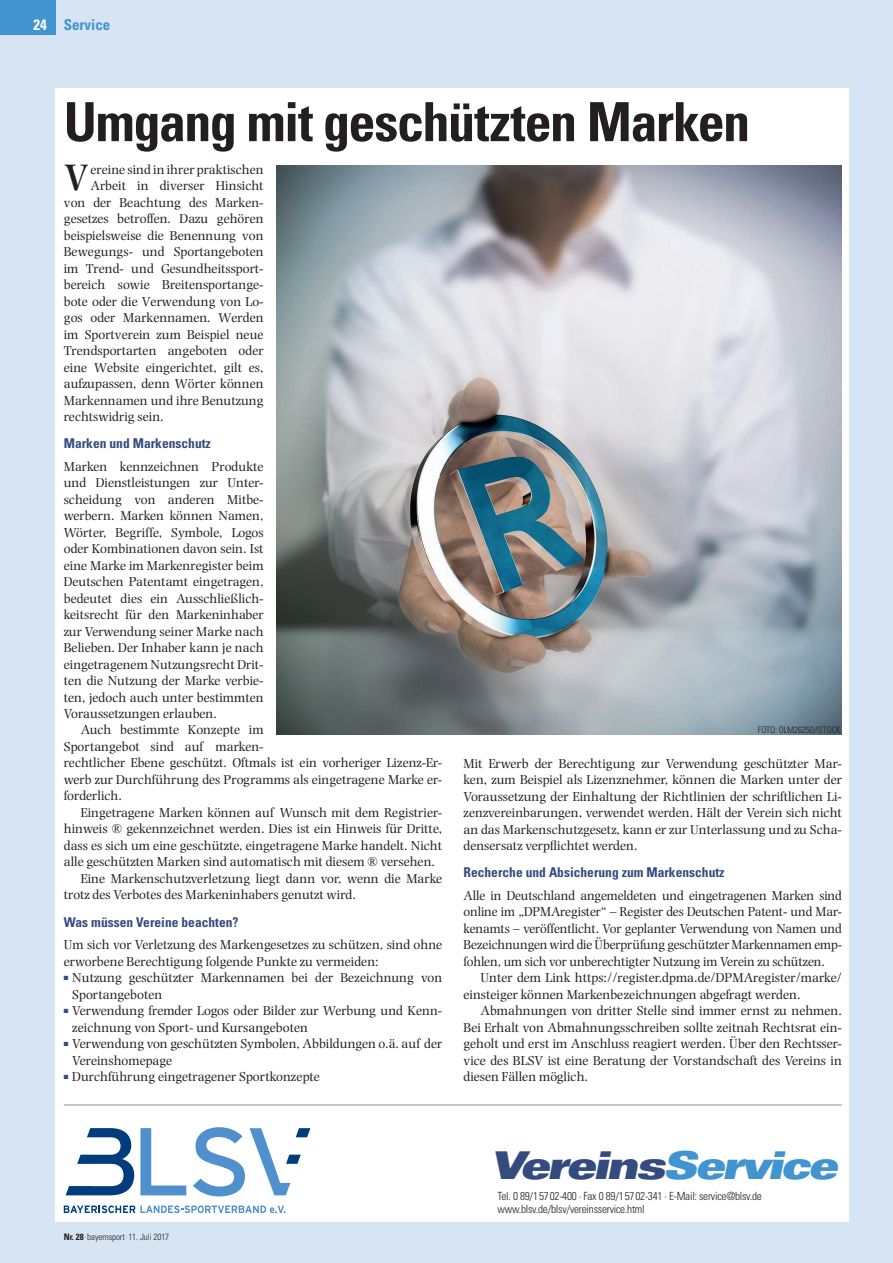
<style>
.page{position:relative;width:893px;height:1263px;background:#d6e4f4}
.page>*{position:absolute;margin:0;border:0;box-sizing:border-box;transform-origin:0 0}
.t1{font:700 condensed 54px "Univers LT Std";letter-spacing:-.025em;color:#231f20}
.t2{font:600 38.4px "Photina MT Std";color:#231f20}
.t3{font:38.25px "Univers LT Std X Black Ex Obl";letter-spacing:-.07em;color:#334b7f;scale:.91 1}
.t4{font:700 condensed 15px "Univers LT Std";color:#4194d0}
.t5{font:13.5px/16.5px "Photina MT Std";color:#231f20}
.t6{font:700 condensed 13.5px "Univers LT Std";color:#334b7f}
.t7{font:300 condensed 11.25px/13.5px "Univers LT Std";letter-spacing:-.02em;color:#231f20}
.t8{font:300 condensed 9px "Univers LT Std";letter-spacing:-.01em;color:#231f20}
.s1{font-stretch:normal;color:#fff}
.s2{color:#fff}
.s3{color:#4194d0}
.s4{font-weight:700}
.s5{font-size:7.5px}
</style>
<div class="page">
<div style="left:55px;top:88px;width:794px;height:1133px;background:#fff"></div>
<div style="left:0;top:0;width:55px;height:35px;background:#4194d0"></div>
<img style="left:276px;top:166px;width:566px;height:568px">
<hr style="left:64px;top:1104px;width:778px;height:1px;background:#939598">
<svg style="left:140px;top:1128px;width:46px;height:67px"></svg>
<svg style="left:64px;top:1205px;width:222px;height:8px"></svg>
<svg style="left:66px;top:1128px;width:68px;height:67px"></svg>
<svg style="left:193px;top:1127px;width:117px;height:69px"></svg>
<p class="t4" style="left:26px;top:15px;width:86px"><span class="s1">04</span><span class="s2">24</span> Service</p>
<h1 class="t1" style="left:64px;top:89px;width:688px">Umgang mit geschützten Marken</h1>
<h2 class="t2" style="left:64px;top:156px;width:26px">V</h2>
<p class="t5" style="left:91px;top:161px;width:175px">ereine sind in ihrer praktischen</p>
<p class="t5" style="left:91px;top:177px;width:175px">Arbeit in diverser Hinsicht</p>
<p class="t5" style="left:64px;top:194px;width:201px">von der Beachtung des Marken-</p>
<p class="t5" style="left:64px;top:210px;width:201px">gesetzes betroffen. Dazu gehören</p>
<p class="t5" style="left:64px;top:227px;width:201px">beispielsweise die Benennung von</p>
<p class="t5" style="left:64px;top:243px;width:201px">Bewegungs- und Sportangeboten</p>
<p class="t5" style="left:64px;top:260px;width:201px">im Trend- und Gesundheitssport-</p>
<p class="t5" style="left:64px;top:276px;width:201px">bereich sowie Breitensportange-</p>
<p class="t5" style="left:64px;top:293px;width:201px">bote oder die Verwendung von Lo-</p>
<p class="t5" style="left:64px;top:309px;width:201px">gos oder Markennamen. Werden</p>
<p class="t5" style="left:64px;top:326px;width:201px">im Sportverein zum Beispiel neue</p>
<p class="t5" style="left:64px;top:342px;width:201px">Trendsportarten angeboten oder</p>
<p class="t5" style="left:64px;top:359px;width:201px">eine Website eingerichtet, gilt es,</p>
<p class="t5" style="left:64px;top:375px;width:201px">aufzupassen, denn Wörter können</p>
<p class="t5" style="left:64px;top:392px;width:201px">Markennamen und ihre Benutzung</p>
<p class="t5" style="left:64px;top:408px;width:101px">rechtswidrig sein.</p>
<p class="t6" style="left:64px;top:435px;width:148px">Marken und Markenschutz</p>
<p class="t5" style="left:64px;top:458px;width:201px;text-align:justify">Marken kennzeichnen Produkte und Dienstleistungen zur Unter&shy;scheidung von anderen Mitbe&shy;werbern. Marken können Namen, Wörter, Begriffe, Symbole, Logos oder Kombinationen davon sein. Ist eine Marke im Markenregister beim Deutschen Patentamt eingetragen, bedeutet dies ein Ausschließlich&shy;keitsrecht für den Markeninhaber zur Verwendung seiner Marke nach Belieben. Der Inhaber kann je nach eingetragenem Nutzungsrecht Drit&shy;ten die Nutzung der Marke verbie&shy;ten, jedoch auch unter bestimmten Voraussetzungen erlauben.</p>
<p class="t5" style="left:64px;top:722px;width:380px;text-indent:17px">Auch bestimmte Konzepte im<br>Sportangebot sind auf marken-<br>rechtlicher Ebene geschützt. Oftmals ist ein vorheriger Lizenz-Er&shy;werb zur Durchführung des Programms als eingetragene Marke er&shy;forderlich.</p>
<p class="t5" style="left:81px;top:804px;width:363px">Eingetragene Marken können auf Wunsch mit dem Registrier-</p>
<p class="t5" style="left:64px;top:821px;width:380px">hinweis ® gekennzeichnet werden. Dies ist ein Hinweis für Dritte,</p>
<p class="t5" style="left:64px;top:837px;width:380px">dass es sich um eine geschützte, eingetragene Marke handelt. Nicht</p>
<p class="t5" style="left:64px;top:854px;width:373px">alle geschützten Marken sind automatisch mit diesem ® versehen.</p>
<p class="t5" style="left:81px;top:870px;width:363px">Eine Markenschutzverletzung liegt dann vor, wenn die Marke</p>
<p class="t5" style="left:64px;top:887px;width:294px">trotz des Verbotes des Markeninhabers genutzt wird.</p>
<p class="t6" style="left:64px;top:913px;width:176px">Was müssen Vereine beachten?</p>
<p class="t5" style="left:64px;top:936px;width:380px">Um sich vor Verletzung des Markengesetzes zu schützen, sind ohne erworbene Berechtigung folgende Punkte zu vermeiden:</p>
<p class="t5" style="left:72px;top:969px;width:371px;text-indent:-9px"><sup>■</sup> Nutzung geschützter Markennamen bei der Bezeichnung von<br>Sportangeboten</p>
<p class="t5" style="left:72px;top:1002px;width:371px;text-indent:-9px"><sup>■</sup> Verwendung fremder Logos oder Bilder zur Werbung und Kenn&shy;zeichnung von Sport- und Kursangeboten</p>
<p class="t5" style="left:72px;top:1035px;width:371px;text-indent:-9px"><sup>■</sup> Verwendung von geschützten Symbolen, Abbildungen o.ä. auf der<br>Vereinshomepage</p>
<p class="t5" style="left:64px;top:1068px;width:258px"><sup>■</sup> Durchführung eingetragener Sportkonzepte</p>
<p class="t8" style="left:758px;top:724px;width:84px">FOTO: OLM26250/ISTOCK</p>
<p class="t5" style="left:463px;top:755px;width:380px;text-align:justify">Mit Erwerb der Berechtigung zur Verwendung geschützter Mar&shy;ken, zum Beispiel als Lizenznehmer, können die Marken unter der Voraussetzung der Einhaltung der Richtlinien der schriftlichen Li&shy;zenzvereinbarungen, verwendet werden. Hält der Verein sich nicht an das Markenschutzgesetz, kann er zur Unterlassung und zu Scha&shy;densersatz verpflichtet werden.</p>
<p class="t6" style="left:463px;top:864px;width:262px">Recherche und Absicherung zum Markenschutz</p>
<p class="t5" style="left:463px;top:887px;width:380px;text-align:justify">Alle in Deutschland angemeldeten und eingetragenen Marken sind online im „DPMAregister“ – Register des Deutschen Patent- und Mar&shy;kenamts – veröffentlicht. Vor geplanter Verwendung von Namen und Bezeichnungen wird die Überprüfung geschützter Markennamen emp&shy;fohlen, um sich vor unberechtigter Nutzung im Verein zu schützen.</p>
<p class="t5" style="left:463px;top:969px;width:380px;text-indent:17px">Unter dem Link https://register.dpma.de/DPMAregister/marke/ einsteiger können Markenbezeichnungen abgefragt werden.</p>
<p class="t5" style="left:463px;top:1002px;width:380px;text-align:justify;text-indent:17px">Abmahnungen von dritter Stelle sind immer ernst zu nehmen.<br>Bei Erhalt von Abmahnungsschreiben sollte zeitnah Rechtsrat ein&shy;geholt und erst im Anschluss reagiert werden. Über den Rechtsser&shy;vice des BLSV ist eine Beratung der Vorstandschaft des Vereins in diesen Fällen möglich.</p>
<h3 class="t3" style="left:490px;top:1142px;width:383px">Vereins<span class="s3">Service</span></h3>
<p class="t8" style="left:64px;top:1231px;width:107px"><span class="s4">Nr. 28</span><span class="s5">·</span>bayernsport<span class="s5">·</span>11. Juli 2017</p>
<p class="t7" style="left:497px;top:1189px;width:266px">Tel. 0 89/15702-400 · Fax 0 89/15702-341 · E-Mail: service@blsv.de www.blsv.de/blsv/vereinsservice.html</p>
</div>
